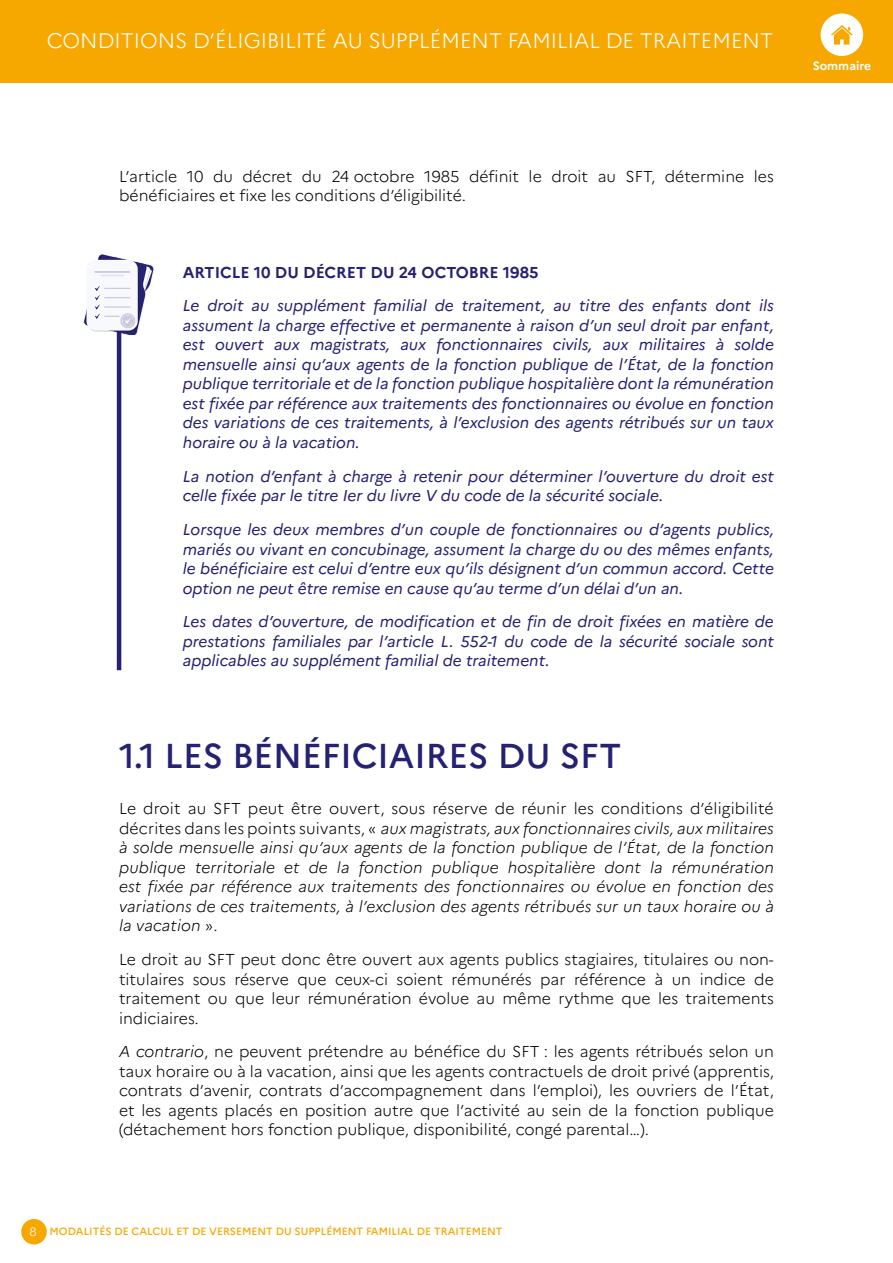
<style>
.page{position:relative;width:893px;height:1263px;background:#fff}
.page>*{position:absolute;margin:0;border:0;box-sizing:border-box;transform-origin:0 0}
.MF_TitreNiv1_H2{font:500 34.5px "Marianne";color:#252173}
.t1{font:300 21px "Marianne";color:#fff}
.TexteArticle{font:italic 15.75px/19.5px "Marianne";color:#252173;text-align:justify}
.MF_TexteCourant{font:300 15.75px/19.5px "Marianne";color:#000;text-align:justify}
.MF_TexteCourant-2{font:italic 300 15.75px/19.5px "Marianne";letter-spacing:.01em;color:#000;text-align:justify}
.Ttitre_article{font:700 15.75px "Marianne";color:#252173}
.t2{font:700 12px "Marianne";color:#fff}
.t3{font:500 10.5px "Marianne";color:#f7a800}
.s1{font-style:normal}
.s2{font-style:italic}
.s3{font-weight:300;font-size:12px;color:#fff}
</style>
<div class="page">
<div style="left:21px;top:1219px;width:26px;height:25px;background:#f7a800;border-radius:50%"></div>
<div style="left:0;top:0;width:893px;height:83px;background:#f7a800"></div>
<div style="left:821px;top:13px;width:42px;height:43px;background:#fff;border-radius:50%"></div>
<svg style="left:831px;top:25px;width:22px;height:20px"></svg>
<hr style="left:117px;top:300px;width:4px;height:370px;background:#252173">
<svg style="left:83px;top:254px;width:71px;height:80px"></svg>
<h2 class="t1" style="left:47px;top:28px;width:728px">CONDITIONS D’ÉLIGIBILITÉ AU SUPPLÉMENT FAMILIAL DE TRAITEMENT</h2>
<p class="t2" style="left:813px;top:59px;width:60px">Sommaire</p>
<p class="MF_TexteCourant" style="left:119px;top:167px;width:656px">L’article 10 du décret du 24 octobre 1985 définit le droit au SFT, détermine les bénéficiaires et fixe les conditions d’éligibilité.</p>
<p class="Ttitre_article" style="left:183px;top:262px;width:357px">ARTICLE 10 DU DÉCRET DU 24 OCTOBRE 1985</p>
<p class="TexteArticle" style="left:183px;top:296px;width:593px">Le droit au supplément familial de traitement, au titre des enfants dont ils assument la charge effective et permanente à raison d’un seul droit par enfant, est ouvert aux magistrats, aux fonctionnaires civils, aux militaires à solde mensuelle ainsi qu’aux agents de la fonction publique de l’État, de la fonction publique territoriale et de la fonction publique hospitalière dont la rémunération est fixée par référence aux traitements des fonctionnaires ou évolue en fonction des variations de ces traitements, à l’exclusion des agents rétribués sur un taux horaire ou à la vacation.</p>
<p class="TexteArticle" style="left:183px;top:466px;width:593px">La notion d’enfant à charge à retenir pour déterminer l’ouverture du droit est celle fixée par le titre Ier du livre V du code de la sécurité sociale.</p>
<p class="TexteArticle" style="left:183px;top:520px;width:593px">Lorsque les deux membres d’un couple de fonctionnaires ou d’agents publics, mariés ou vivant en concubinage, assument la charge du ou des mêmes enfants, le bénéficiaire est celui d’entre eux qu’ils désignent d’un commun accord. Cette option ne peut être remise en cause qu’au terme d’un délai d’un an.</p>
<p class="TexteArticle" style="left:183px;top:612px;width:593px">Les dates d’ouverture, de modification et de fin de droit fixées en matière de prestations familiales par l’article L. 552-1 du code de la sécurité sociale sont applicables au supplément familial de traitement.</p>
<h2 class="MF_TitreNiv1_H2" style="left:119px;top:734px;width:504px">1.1 LES BÉNÉFICIAIRES DU SFT</h2>
<p class="MF_TexteCourant-2" style="left:119px;top:799px;width:656px"><span class="s1">Le droit au SFT peut être ouvert, sous réserve de réunir les conditions d’éligibilité décrites dans les points suivants, «</span> aux magistrats, aux fonctionnaires civils, aux militaires à solde mensuelle ainsi qu’aux agents de la fonction publique de l’État, de la fonction publique territoriale et de la fonction publique hospitalière dont la rémunération est fixée par référence aux traitements des fonctionnaires ou évolue en fonction des variations de ces traitements, à l’exclusion des agents rétribués sur un taux horaire ou à la vacation <span class="s1">».</span></p>
<p class="MF_TexteCourant" style="left:119px;top:950px;width:656px">Le droit au SFT peut donc être ouvert aux agents publics stagiaires, titulaires ou non&shy;titulaires sous réserve que ceux-ci soient rémunérés par référence à un indice de traitement ou que leur rémunération évolue au même rythme que les traitements indiciaires.</p>
<p class="MF_TexteCourant" style="left:119px;top:1042px;width:656px"><span class="s2">A contrario</span>, ne peuvent prétendre au bénéfice du SFT : les agents rétribués selon un taux horaire ou à la vacation, ainsi que les agents contractuels de droit privé (apprentis, contrats d’avenir, contrats d’accompagnement dans l’emploi), les ouvriers de l’État, et les agents placés en position autre que l’activité au sein de la fonction publique (détachement hors fonction publique, disponibilité, congé parental…).</p>
<p class="t3" style="left:30px;top:1225px;width:474px"><span class="s3">8</span> MODALITÉS DE CALCUL ET DE VERSEMENT DU SUPPLÉMENT FAMILIAL DE TRAITEMENT</p>
</div>
